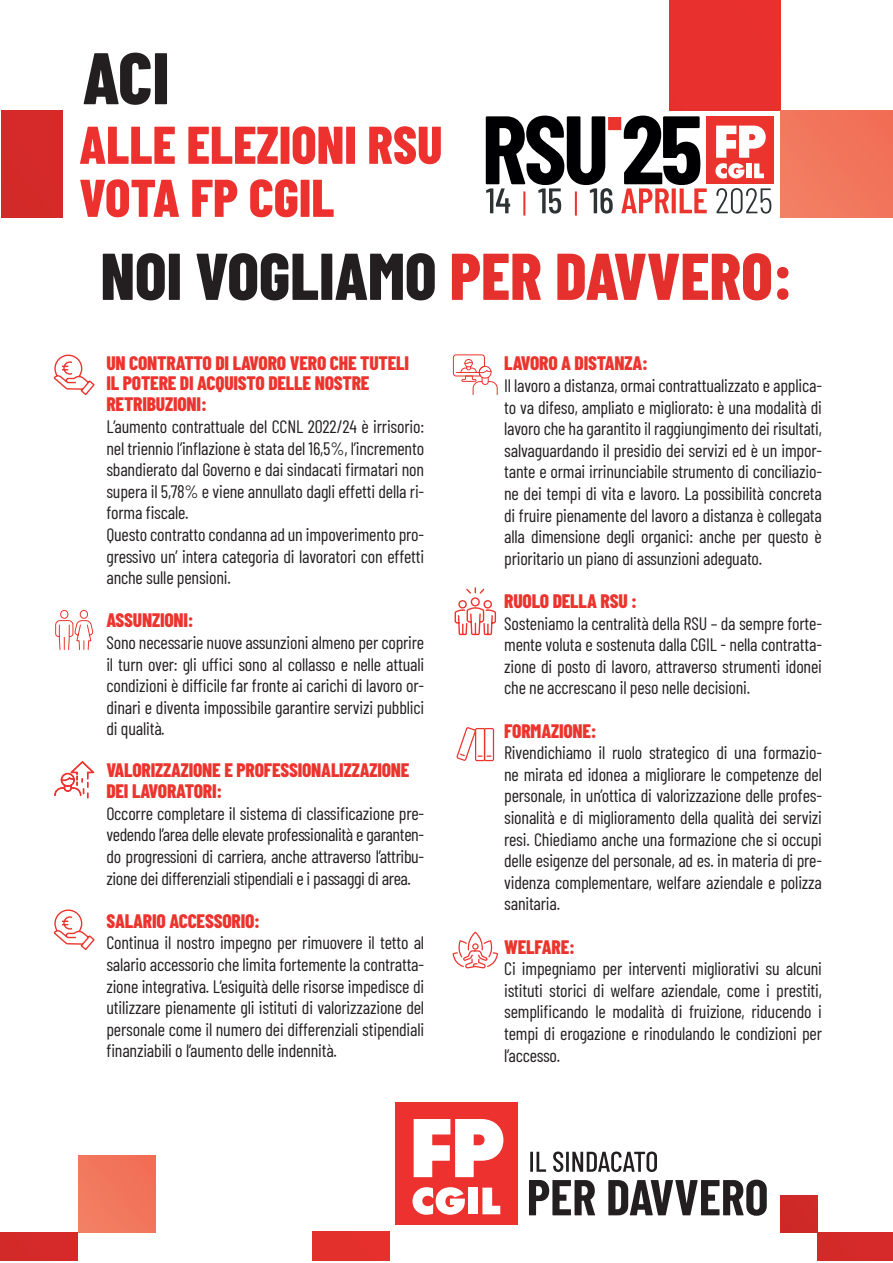
<style>
.page{position:relative;width:893px;height:1263px;background:#fff}
.page>*{position:absolute;margin:0;border:0;box-sizing:border-box;transform-origin:0 0}
.t1{font:800 72.9px "Barlow Condensed";color:#231f20}
.t2{font:800 66px "Barlow Condensed";color:#231f20}
.t3{font:800 19.5px/19.5px "Barlow Condensed";letter-spacing:-.01em;color:#ec342e}
.t4{font:18px/21.6px "Barlow Condensed";letter-spacing:-.01em;color:#231f20;text-align:justify}
.s1{color:#fff}
</style>
<div class="page">
<div style="left:312px;top:1231px;width:78px;height:29px;background:#e4302d"></div>
<div style="left:78px;top:1155px;width:77px;height:77px;background:#f1765c"></div>
<div style="left:1px;top:1232px;width:77px;height:28px;background:#d42a29"></div>
<div style="left:780px;top:1195px;width:38px;height:38px;background:#cf2927"></div>
<div style="left:818px;top:1232px;width:75px;height:28px;background:#d42a29"></div>
<svg style="left:80px;top:127px;width:95px;height:37px"></svg>
<svg style="left:188px;top:126px;width:167px;height:38px"></svg>
<svg style="left:369px;top:126px;width:72px;height:38px"></svg>
<svg style="left:80px;top:179px;width:99px;height:38px"></svg>
<svg style="left:192px;top:180px;width:45px;height:37px"></svg>
<svg style="left:250px;top:179px;width:84px;height:38px"></svg>
<div style="left:670px;top:0;width:111px;height:110px;background:#e8302e"></div>
<div style="left:781px;top:110px;width:111px;height:107px;background:#f1765c"></div>
<div style="left:1px;top:110px;width:62px;height:107px;background:#d42a29"></div>
<hr style="left:523px;top:191px;width:2px;height:25px;background:#ec342e">
<hr style="left:575px;top:191px;width:2px;height:25px;background:#ec342e">
<svg style="left:716px;top:188px;width:55px;height:26px"></svg>
<div style="left:706px;top:116px;width:67px;height:68px;background:#ec342e"></div>
<svg style="left:715px;top:126px;width:51px;height:52px"></svg>
<svg style="left:486px;top:116px;width:127px;height:98px"></svg>
<svg style="left:621px;top:116px;width:86px;height:97px"></svg>
<div style="left:607px;top:116px;width:15px;height:15px;background:#ec342e;border:1px solid #fff"></div>
<div style="left:395px;top:1102px;width:123px;height:123px;background:#ec312f"></div>
<svg style="left:412px;top:1187px;width:53px;height:28px"></svg>
<div style="left:468px;top:1187px;width:10px;height:27px;background:#fff"></div>
<svg style="left:482px;top:1187px;width:18px;height:27px"></svg>
<svg style="left:414px;top:1119px;width:89px;height:58px"></svg>
<svg style="left:529px;top:1180px;width:66px;height:35px"></svg>
<svg style="left:608px;top:1180px;width:159px;height:36px"></svg>
<hr style="left:530px;top:1152px;width:3px;height:20px;background:#231f20">
<svg style="left:536px;top:1152px;width:10px;height:20px"></svg>
<svg style="left:553px;top:1151px;width:10px;height:21px"></svg>
<hr style="left:566px;top:1152px;width:3px;height:20px;background:#231f20">
<svg style="left:572px;top:1151px;width:85px;height:21px"></svg>
<svg style="left:453px;top:931px;width:45px;height:37px"></svg>
<svg style="left:53px;top:354px;width:42px;height:42px"></svg>
<svg style="left:54px;top:761px;width:41px;height:38px"></svg>
<svg style="left:55px;top:609px;width:38px;height:41px"></svg>
<svg style="left:456px;top:727px;width:38px;height:34px"></svg>
<svg style="left:453px;top:354px;width:45px;height:41px"></svg>
<svg style="left:53px;top:909px;width:42px;height:41px"></svg>
<svg style="left:454px;top:587px;width:42px;height:49px"></svg>
<p class="t1" style="left:83px;top:26px;width:88px">ACI</p>
<p class="t2" style="left:100px;top:229px;width:693px">NOI VOGLIAMO <span class="s1">PER DAVVERO:</span></p>
<p class="t3" style="left:106px;top:353px;width:304px">UN CONTRATTO DI LAVORO VERO CHE TUTELI<br>IL POTERE DI ACQUISTO DELLE NOSTRE</p>
<p class="t3" style="left:106px;top:394px;width:102px">RETRIBUZIONI:</p>
<p class="t4" style="left:106px;top:414px;width:319px">L’aumento contrattuale del CCNL 2022/24 è irrisorio: nel triennio l’inflazione è stata del 16,5%, l’incremento sbandierato dal Governo e dai sindacati firmatari non supera il 5,78% e viene annullato dagli effetti della ri&shy;forma fiscale.</p>
<p class="t4" style="left:106px;top:522px;width:319px">Questo contratto condanna ad un impoverimento pro&shy;gressivo un’ intera categoria di lavoratori con effetti anche sulle pensioni.</p>
<p class="t3" style="left:106px;top:610px;width:89px">ASSUNZIONI:</p>
<p class="t4" style="left:106px;top:630px;width:319px">Sono necessarie nuove assunzioni almeno per coprire il turn over: gli uffici sono al collasso e nelle attuali condizioni è difficile far fronte ai carichi di lavoro or&shy;dinari e diventa impossibile garantire servizi pubblici di qualità.</p>
<p class="t3" style="left:106px;top:758px;width:305px;line-height:21.6px">VALORIZZAZIONE E PROFESSIONALIZZAZIONE<br>DEI LAVORATORI:</p>
<p class="t4" style="left:106px;top:801px;width:319px">Occorre completare il sistema di classificazione pre&shy;vedendo l’area delle elevate professionalità e garanten&shy;do progressioni di carriera, anche attraverso l’attribu&shy;zione dei differenziali stipendiali e i passaggi di area.</p>
<p class="t3" style="left:106px;top:910px;width:155px">SALARIO ACCESSORIO:</p>
<p class="t4" style="left:106px;top:931px;width:319px">Continua il nostro impegno per rimuovere il tetto al salario accessorio che limita fortemente la contratta&shy;zione integrativa. L’esiguità delle risorse impedisce di utilizzare pienamente gli istituti di valorizzazione del personale come il numero dei differenziali stipendiali finanziabili o l’aumento delle indennità.</p>
<p class="t3" style="left:504px;top:353px;width:145px">LAVORO A DISTANZA:</p>
<p class="t4" style="left:504px;top:373px;width:319px">Il lavoro a distanza, ormai contrattualizzato e applica&shy;to va difeso, ampliato e migliorato: è una modalità di lavoro che ha garantito il raggiungimento dei risultati, salvaguardando il presidio dei servizi ed è un impor&shy;tante e ormai irrinunciabile strumento di conciliazio&shy;ne dei tempi di vita e lavoro. La possibilità concreta di fruire pienamente del lavoro a distanza è collegata alla dimensione degli organici: anche per questo è prioritario un piano di assunzioni adeguato.</p>
<p class="t3" style="left:504px;top:590px;width:134px">RUOLO DELLA RSU :</p>
<p class="t4" style="left:504px;top:611px;width:319px">Sosteniamo la centralità della RSU – da sempre forte&shy;mente voluta e sostenuta dalla CGIL - nella contratta&shy;zione di posto di lavoro, attraverso strumenti idonei che ne accrescano il peso nelle decisioni.</p>
<p class="t3" style="left:504px;top:720px;width:94px">FORMAZIONE:</p>
<p class="t4" style="left:504px;top:741px;width:319px">Rivendichiamo il ruolo strategico di una formazio&shy;ne mirata ed idonea a migliorare le competenze del personale, in un’ottica di valorizzazione delle profes&shy;sionalità e di miglioramento della qualità dei servizi resi. Chiediamo anche una formazione che si occupi delle esigenze del personale, ad es. in materia di pre&shy;videnza complementare, welfare aziendale e polizza sanitaria.</p>
<p class="t3" style="left:504px;top:936px;width:72px">WELFARE:</p>
<p class="t4" style="left:504px;top:957px;width:319px">Ci impegniamo per interventi migliorativi su alcuni istituti storici di welfare aziendale, come i prestiti, semplificando le modalità di fruizione, riducendo i tempi di erogazione e rinodulando le condizioni per l’accesso.</p>
</div>
